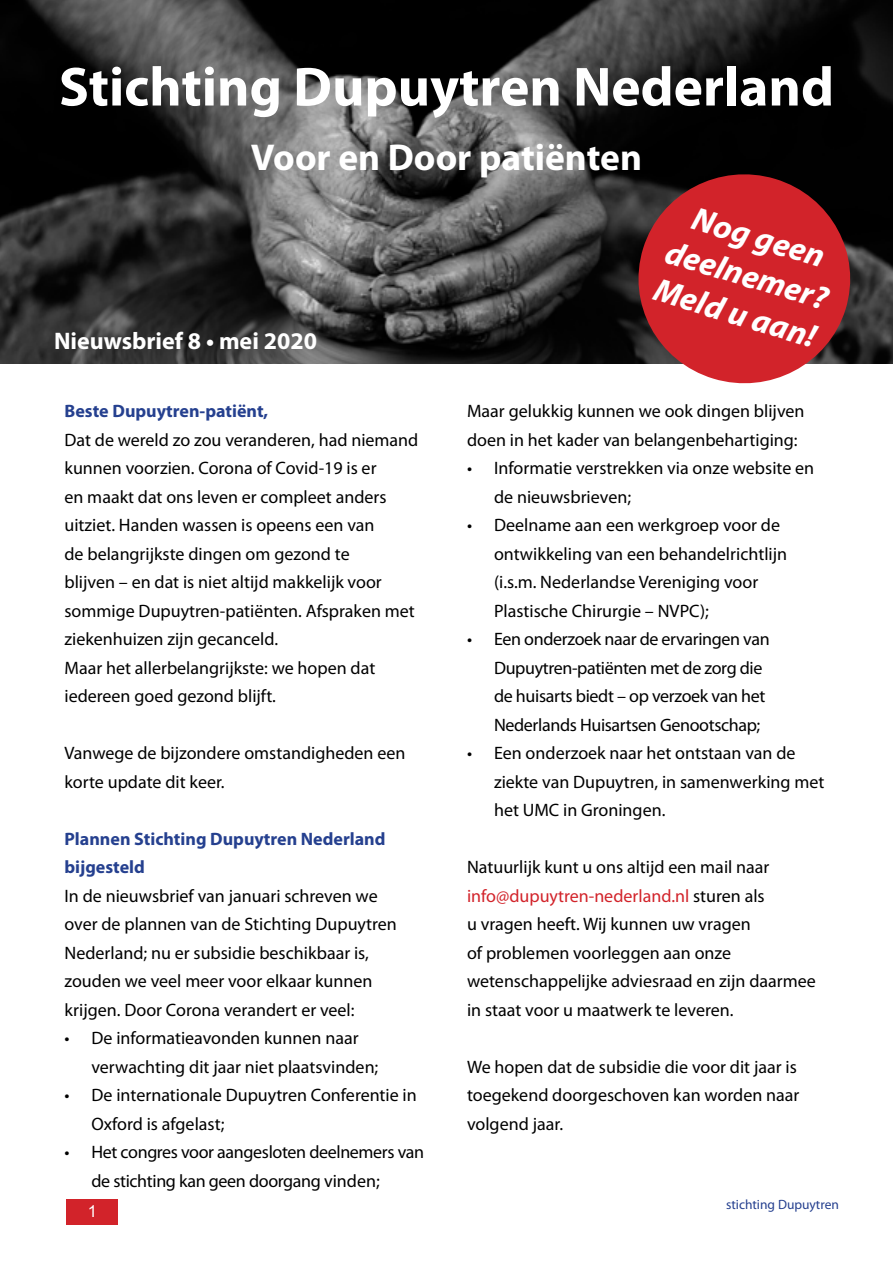
<style>
.page{position:relative;width:893px;height:1263px;background:#fff}
.page>*{position:absolute;margin:0;border:0;box-sizing:border-box;transform-origin:0 0}
.t1{font:700 55.5px "Myriad Pro";color:#fff}
.t2{font:700 37.5px "Myriad Pro";color:#fff}
.t3{font:italic 700 33px/39.6px "Myriad Pro";color:#fff;text-align:center}
.t4{font:700 24px "Myriad Pro";color:#fff}
.t5{font:18px/28.5px "Myriad Pro";color:#000}
.t6{font:18px/28.5px "Myriad Pro";letter-spacing:-.02em;color:#000}
.t7{font:700 18px/28.5px "Myriad Pro";color:#25408f}
.t8{font:16.5px "Arial";color:#fff}
.t9{font:13.5px "Myriad Pro";color:#25408f}
.s1{color:#d2232a}
</style>
<div class="page">
<img style="left:0;top:0;width:893px;height:364px">
<svg style="left:612px;top:148px;width:264px;height:236px;background:#8b2a2e"></svg>
<div style="left:67px;top:1199px;width:51px;height:25px;background:#d2232a"></div>
<h1 class="t1" style="left:59px;top:51px;width:777px">Stichting Dupuytren Nederland</h1>
<h2 class="t2" style="left:251px;top:133px;width:393px">Voor en Door patiënten</h2>
<h3 class="t4" style="left:54px;top:325px;width:265px">Nieuwsbrief 8 • mei 2020</h3>
<p class="t7" style="left:64px;top:397px;width:205px">Beste Dupuytren-patiënt,</p>
<p class="t5" style="left:64px;top:425px;width:355px">Dat de wereld zo zou veranderen, had niemand kunnen voorzien. Corona of Covid-19 is er<br>en maakt dat ons leven er compleet anders uitziet. Handen wassen is opeens een van<br>de belangrijkste dingen om gezond te<br>blijven – en dat is niet altijd makkelijk voor sommige Dupuytren-patiënten. Afspraken met ziekenhuizen zijn gecanceld.<br>Maar het allerbelangrijkste: we hopen dat iedereen goed gezond blijft.</p>
<p class="t5" style="left:64px;top:739px;width:342px">Vanwege de bijzondere omstandigheden een korte update dit keer.</p>
<p class="t7" style="left:64px;top:824px;width:323px">Plannen Stichting Dupuytren Nederland bijgesteld</p>
<p class="t5" style="left:64px;top:881px;width:334px">In de nieuwsbrief van januari schreven we over de plannen van de Stichting Dupuytren Nederland; nu er subsidie beschikbaar is, zouden we veel meer voor elkaar kunnen krijgen. Door Corona verandert er veel:</p>
<p class="t5" style="left:91px;top:1024px;width:288px;text-indent:-27px">• De informatieavonden kunnen naar verwachting dit jaar niet plaatsvinden;</p>
<p class="t5" style="left:91px;top:1081px;width:327px;text-indent:-27px">• De internationale Dupuytren Conferentie in<br>Oxford is afgelast;</p>
<p class="t6" style="left:91px;top:1138px;width:334px;text-indent:-27px">• Het congres voor aangesloten deelnemers van de stichting kan geen doorgang vinden;</p>
<p class="t8" style="left:88px;top:1201px;width:11px">1</p>
<h3 class="t3" style="left:684px;top:193px;width:169px;rotate:17deg">Nog geen deelnemer?<br>Meld u aan!</h3>
<p class="t5" style="left:467px;top:397px;width:339px">Maar gelukkig kunnen we ook dingen blijven doen in het kader van belangenbehartiging:</p>
<p class="t5" style="left:494px;top:454px;width:322px;text-indent:-27px">• Informatie verstrekken via onze website en de nieuwsbrieven;</p>
<p class="t5" style="left:494px;top:511px;width:295px;text-indent:-27px">• Deelname aan een werkgroep voor de ontwikkeling van een behandelrichtlijn (i.s.m. Nederlandse Vereniging voor Plastische Chirurgie – NVPC);</p>
<p class="t6" style="left:494px;top:625px;width:277px;text-indent:-27px">• Een onderzoek naar de ervaringen van Dupuytren-patiënten met de zorg die de huisarts biedt – op verzoek van het Nederlands Huisartsen Genootschap;</p>
<p class="t5" style="left:494px;top:739px;width:332px;text-indent:-27px">• Een onderzoek naar het ontstaan van de ziekte van Dupuytren, in samenwerking met het UMC in Groningen.</p>
<p class="t5" style="left:467px;top:853px;width:350px">Natuurlijk kunt u ons altijd een mail naar <span class="s1">info@dupuytren-nederland.nl</span> sturen als<br>u vragen heeft. Wij kunnen uw vragen<br>of problemen voorleggen aan onze wetenschappelijke adviesraad en zijn daarmee in staat voor u maatwerk te leveren.</p>
<p class="t5" style="left:467px;top:1052px;width:334px">We hopen dat de subsidie die voor dit jaar is toegekend doorgeschoven kan worden naar volgend jaar.</p>
<p class="t9" style="left:726px;top:1196px;width:114px">stichting Dupuytren</p>
</div>
